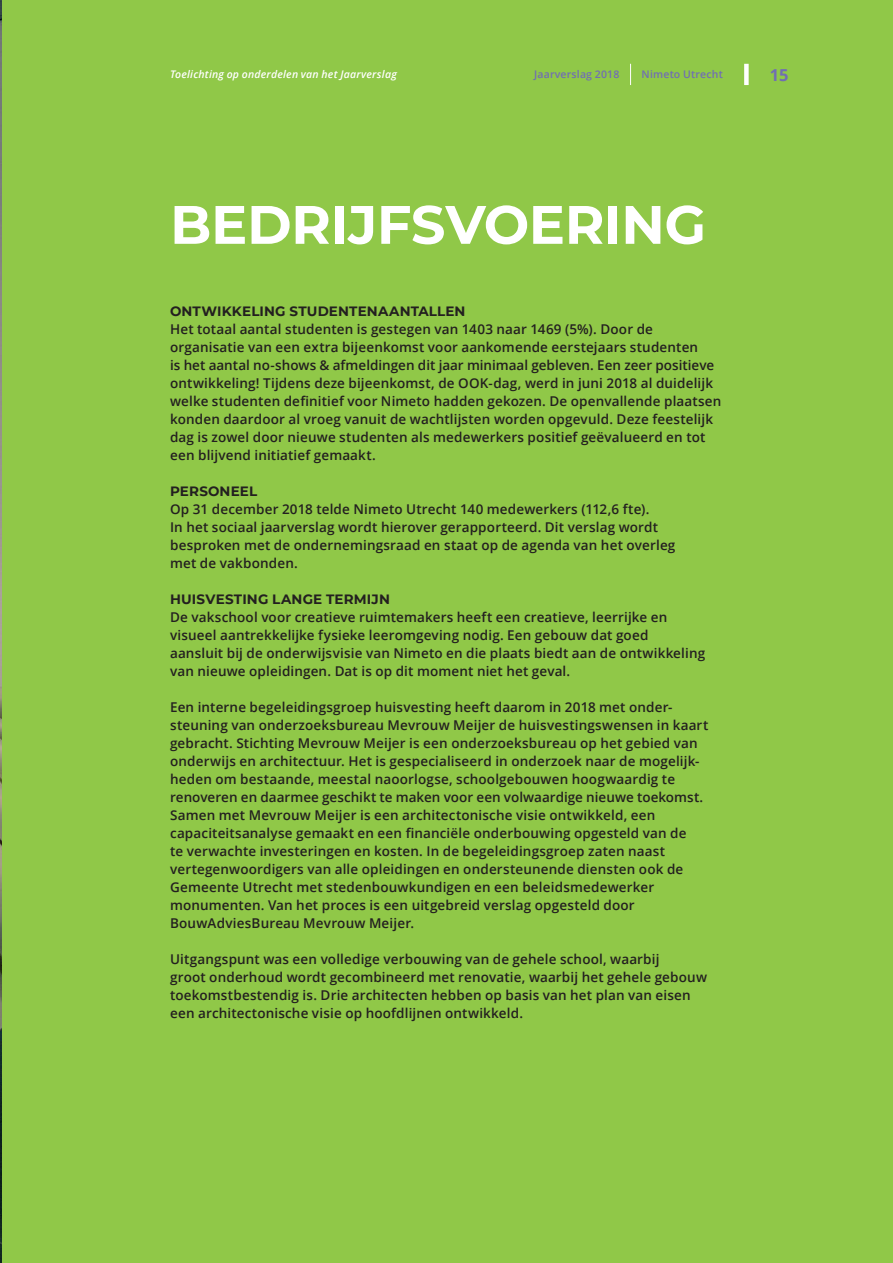
<style>
.page{position:relative;width:893px;height:1263px;background:#90c848}
.page>*{position:absolute;margin:0;border:0;box-sizing:border-box;transform-origin:0 0}
.KOP_petrol{font:700 54px "Montserrat";letter-spacing:-.005em;color:#fff}
.t1{font:700 16.5px "Open Sans";color:#716eb3}
.BODY{font:600 13.5px/18px "Open Sans";letter-spacing:.01em;color:#231f20}
.subSUBKOP_zw{font:700 13.5px "Montserrat";letter-spacing:.01em;color:#231f20}
.t2{font:italic 600 10.5px "Open Sans";letter-spacing:.02em;color:#fff}
.t3{font:600 10.5px "Open Sans";letter-spacing:.02em;color:#716eb3}
</style>
<div class="page">
<svg style="left:630px;top:64px;width:1px;height:21px"></svg>
<div style="left:744px;top:64px;width:5px;height:21px;background:#fff"></div>
<img style="left:0;top:0;width:1px;height:1263px">
<p class="t2" style="left:170px;top:67px;width:228px">Toelichting op onderdelen van het Jaarverslag</p>
<p class="t3" style="left:534px;top:67px;width:87px">Jaarverslag 2018</p>
<p class="t3" style="left:642px;top:67px;width:83px">Nimeto Utrecht</p>
<p class="t1" style="left:770px;top:63px;width:20px">15</p>
<p class="KOP_petrol" style="left:170px;top:186px;width:537px">BEDRIJFSVOERING</p>
<p class="subSUBKOP_zw" style="left:170px;top:301px;width:297px">ONTWIKKELING STUDENTENAANTALLEN</p>
<p class="BODY" style="left:170px;top:320px;width:553px">Het totaal aantal studenten is gestegen van 1403 naar 1469 (5%). Door de organisatie van een extra bijeenkomst voor aankomende eerstejaars studenten<br>is het aantal no-shows &amp; afmeldingen dit jaar minimaal gebleven. Een zeer positieve ontwikkeling! Tijdens deze bijeenkomst, de OOK-dag, werd in juni 2018 al duidelijk welke studenten definitief voor Nimeto hadden gekozen. De openvallende plaatsen konden daardoor al vroeg vanuit de wachtlijsten worden opgevuld. Deze feestelijk dag is zowel door nieuwe studenten als medewerkers positief geëvalueerd en tot een blijvend initiatief gemaakt.</p>
<p class="subSUBKOP_zw" style="left:170px;top:481px;width:89px">PERSONEEL</p>
<p class="BODY" style="left:170px;top:500px;width:507px">Op 31 december 2018 telde Nimeto Utrecht 140 medewerkers (112,6 fte).<br>In het sociaal jaarverslag wordt hierover gerapporteerd. Dit verslag wordt besproken met de ondernemingsraad en staat op de agenda van het overleg met de vakbonden.</p>
<p class="subSUBKOP_zw" style="left:170px;top:589px;width:221px">HUISVESTING LANGE TERMIJN</p>
<p class="BODY" style="left:170px;top:608px;width:537px">De vakschool voor creatieve ruimtemakers heeft een creatieve, leerrijke en visueel aantrekkelijke fysieke leeromgeving nodig. Een gebouw dat goed<br>aansluit bij de onderwijsvisie van Nimeto en die plaats biedt aan de ontwikkeling van nieuwe opleidingen. Dat is op dit moment niet het geval.</p>
<p class="BODY" style="left:170px;top:698px;width:540px">Een interne begeleidingsgroep huisvesting heeft daarom in 2018 met onder&shy;steuning van onderzoeksbureau Mevrouw Meijer de huisvestingswensen in kaart gebracht. Stichting Mevrouw Meijer is een onderzoeksbureau op het gebied van onderwijs en architectuur. Het is gespecialiseerd in onderzoek naar de mogelijk&shy;heden om bestaande, meestal naoorlogse, schoolgebouwen hoogwaardig te renoveren en daarmee geschikt te maken voor een volwaardige nieuwe toekomst.<br>Samen met Mevrouw Meijer is een architectonische visie ontwikkeld, een capaciteitsanalyse gemaakt en een financiële onderbouwing opgesteld van de<br>te verwachte investeringen en kosten. In de begeleidingsgroep zaten naast vertegenwoordigers van alle opleidingen en ondersteunende diensten ook de Gemeente Utrecht met stedenbouwkundigen en een beleidsmedewerker monumenten. Van het proces is een uitgebreid verslag opgesteld door BouwAdviesBureau Mevrouw Meijer.</p>
<p class="BODY" style="left:170px;top:950px;width:538px">Uitgangspunt was een volledige verbouwing van de gehele school, waarbij<br>groot onderhoud wordt gecombineerd met renovatie, waarbij het gehele gebouw toekomstbestendig is. Drie architecten hebben op basis van het plan van eisen een architectonische visie op hoofdlijnen ontwikkeld.</p>
</div>
